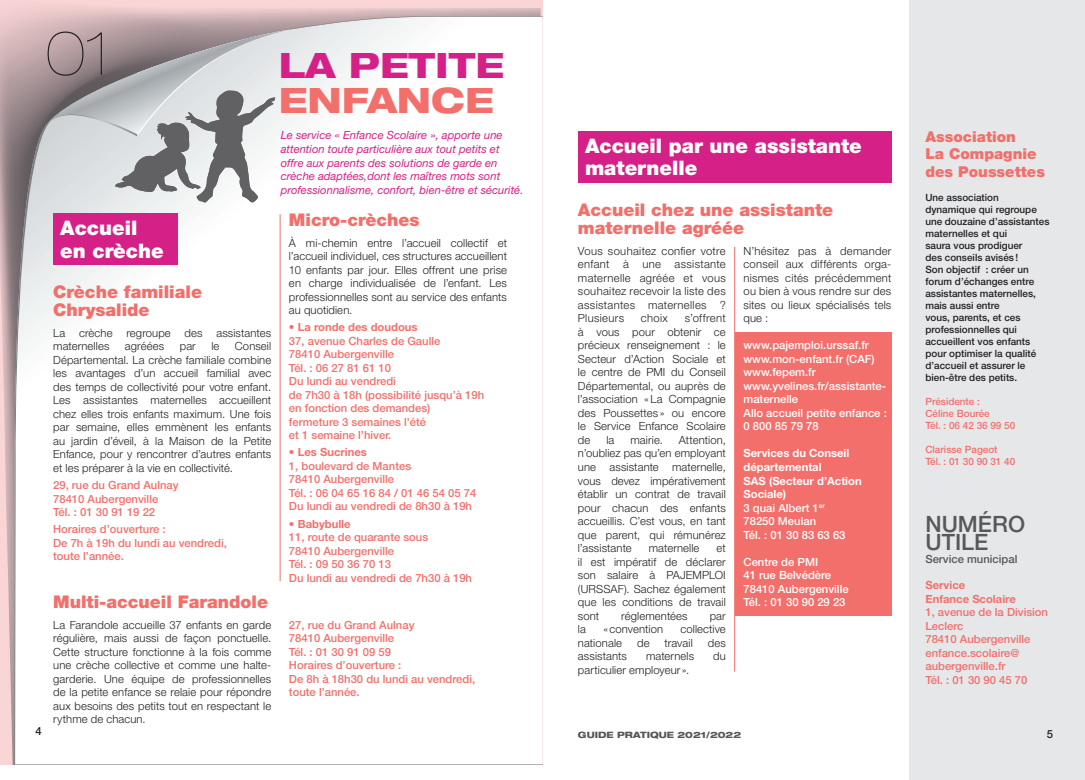
<style>
.page{position:relative;width:1085px;height:780px;background:#fff}
.page>*{position:absolute;margin:0;border:0;box-sizing:border-box;transform-origin:0 0}
.t1{font:200 expanded 60px "Helvetica Neue LT Std";color:#231f20}
.t2{font:800 expanded 35px "Helvetica Neue LT Std";color:#d52187}
.t3{font:800 expanded 35px "Helvetica Neue LT Std";color:#f26f6b}
.t4{font:500 22.5px/18.8px "Helvetica Neue LT Std";color:#57585a}
.t5{font:900 20px/22.5px "Helvetica Neue LT Std";color:#fff}
.t6{font:900 17.5px/18.8px "Helvetica Neue LT Std";color:#f26f6b}
.t7{font:900 15px/17.5px "Helvetica Neue LT Std";color:#f26f6b}
.t8{font:300 11.25px/13.5px "Helvetica Neue LT Std";letter-spacing:.01em;color:#231f20;text-align:justify}
.t9{font:500 11.25px/13.5px "Helvetica Neue LT Std";color:#f26f6b}
.t10{font:italic 11.25px/13.8px "Helvetica Neue LT Std";color:#d52187}
.t11{font:500 11.25px/13.5px "Helvetica Neue LT Std";color:#fff}
.t12{font:700 11.25px/13.5px "Helvetica Neue LT Std";color:#fff}
.t13{font:700 11.25px/13.5px "Helvetica Neue LT Std";color:#f26f6b}
.t14{font:500 11.25px "Helvetica Neue LT Std";color:#57585a}
.t15{font:500 11.25px "Helvetica Neue LT Std";color:#231f20}
.t16{font:500 10px/12px "Helvetica Neue LT Std";color:#231f20}
.t17{font:500 10px/12px "Helvetica Neue LT Std";color:#f26f6b}
.t18{font:800 expanded 8.75px "Helvetica Neue LT Std";color:#57585a}
.s1{font-weight:500}
</style>
<div class="page">
<img style="left:5px;top:450px;width:9px;height:314px">
<img style="left:0;top:0;width:292px;height:450px">
<div style="left:735px;top:332px;width:156px;height:284px;background:#f26f6b"></div>
<div style="left:909px;top:0;width:175px;height:780px;background:#e6e7e9"></div>
<div style="left:578px;top:131px;width:313px;height:51px;background:#d52187"></div>
<hr style="left:734px;top:247px;width:1px;height:424px;background:#f26f6b">
<svg style="left:14px;top:16px;width:528px;height:748px"></svg>
<h1 class="t1" style="left:46px;top:19px;width:66px">01</h1>
<h2 class="t2" style="left:279px;top:43px;width:226px">LA PETITE</h2>
<h2 class="t3" style="left:279px;top:78px;width:216px">ENFANCE</h2>
<p class="t15" style="left:35px;top:724px;width:8px">4</p>
<p class="t15" style="left:35px;top:727px;width:8px">4</p>
<p class="t10" style="left:281px;top:128px;width:244px">Le service « Enfance Scolaire », apporte une attention toute particulière aux tout petits et offre aux parents des solutions de garde en crèche adaptées,dont les maîtres mots sont professionnalisme, confort, bien-être et sécurité.</p>
<h3 class="t5" style="left:585px;top:134px;width:278px">Accueil par une assistante maternelle</h3>
<h3 class="t6" style="left:578px;top:200px;width:257px">Accueil chez une assistante maternelle agréée</h3>
<p class="t8" style="left:578px;top:244px;width:149px">Vous souhaitez confier votre enfant à une assistante maternelle agréée et vous souhaitez recevoir la liste des assistantes maternelles ?<br>Plusieurs</p>
<h3 class="t6" style="left:289px;top:210px;width:132px">Micro-crèches</h3>
<p class="t8" style="left:289px;top:236px;width:219px">À mi-chemin entre l’accueil collectif et l’accueil individuel, ces structures accueillent 10 enfants par jour. Elles offrent une prise en charge individualisée de l’enfant. Les professionnelles sont au service des enfants au quotidien.</p>
<p class="t13" style="left:289px;top:320px;width:130px">• La ronde des doudous</p>
<p class="t9" style="left:289px;top:334px;width:197px">37, avenue Charles de Gaulle<br>78410 Aubergenville<br>Tél. : 06 27 81 61 10<br>Du lundi au vendredi<br>de 7h30 à 18h (possibilité jusqu’à 19h en fonction des demandes)<br>fermeture 3 semaines l’été<br>et 1 semaine l’hiver.</p>
<p class="t13" style="left:289px;top:445px;width:79px">• Les Sucrines</p>
<p class="t9" style="left:289px;top:459px;width:189px">1, boulevard de Mantes<br>78410 Aubergenville<br>Tél. : 06 04 65 16 84 / 01 46 54 05 74<br>Du lundi au vendredi de 8h30 à 19h</p>
<p class="t13" style="left:289px;top:516px;width:63px">• Babybulle</p>
<p class="t9" style="left:289px;top:530px;width:184px">11, route de quarante sous<br>78410 Aubergenville<br>Tél. : 09 50 36 70 13<br>Du lundi au vendredi de 7h30 à 19h</p>
<h3 class="t5" style="left:60px;top:216px;width:105px">Accueil en crèche</h3>
<p class="t8" style="left:743px;top:244px;width:149px">N’hésitez pas à demander conseil aux différents orga&shy;nismes cités précédemment ou bien à vous rendre sur des sites ou lieux spécialisés tels que :</p>
<p class="t11" style="left:743px;top:338px;width:145px">www.pajemploi.urssaf.fr www.mon-enfant.fr (CAF) www.fepem.fr www.yvelines.fr/assistante&shy;maternelle<br>Allo accueil petite enfance :<br>0 800 85 79 78</p>
<p class="t12" style="left:743px;top:446px;width:120px">Services du Conseil départemental<br>SAS (Secteur d’Action<br>Sociale)<br><span class="s1">3 quai Albert 1</span><sup>er<br></sup><span class="s1">78250 Meulan<br>Tél. : 01 30 83 63 63</span></p>
<p class="t11" style="left:743px;top:554px;width:107px">Centre de PMI<br>41 rue Belvédère<br>78410 Aubergenville<br>Tél. : 01 30 90 29 23</p>
<h3 class="t6" style="left:53px;top:282px;width:150px">Crèche familiale<br>Chrysalide</h3>
<p class="t8" style="left:53px;top:326px;width:219px">La crèche regroupe des assistantes maternelles</p>
<p class="t8" style="left:578px;top:311px;width:149px;text-indent:107px">s’offrent à vous pour obtenir ce précieux renseignement : le Secteur d’Action Sociale et le centre de PMI du Conseil Départemental, ou auprès de l’association « La Compagnie des Poussettes » ou encore le Service Enfance Scolaire de</p>
<p class="t8" style="left:641px;top:311px;width:29px">choix</p>
<p class="t8" style="left:53px;top:339px;width:219px;text-indent:182px">Conseil Départemental. La crèche familiale combine les avantages d’un accueil familial avec des temps de collectivité pour votre enfant.<br>Les assistantes maternelles accueillent chez elles trois enfants maximum. Une fois par semaine, elles emmènent les enfants au jardin d’éveil, à la Maison de la Petite Enfance, pour y rencontrer d’autres enfants et les préparer à la vie en collectivité.</p>
<p class="t9" style="left:53px;top:478px;width:127px">29, rue du Grand Aulnay<br>78410 Aubergenville<br>Tél. : 01 30 91 19 22</p>
<p class="t9" style="left:53px;top:522px;width:175px">Horaires d’ouverture :<br>De 7h à 19h du lundi au vendredi, toute l’année.</p>
<p class="t8" style="left:125px;top:339px;width:41px">agréées</p>
<p class="t8" style="left:180px;top:339px;width:18px">par</p>
<p class="t8" style="left:211px;top:339px;width:10px">le</p>
<p class="t8" style="left:578px;top:433px;width:149px;text-indent:101px">Attention, n’oubliez pas qu’en employant une assistante maternelle, vous devez impérativement établir un contrat de travail pour chacun des enfants accueillis. C’est vous, en tant que parent, qui rémunérez l’assistante</p>
<p class="t8" style="left:606px;top:433px;width:10px">la</p>
<p class="t8" style="left:630px;top:433px;width:34px">mairie.</p>
<p class="t8" style="left:648px;top:541px;width:52px">maternelle</p>
<p class="t8" style="left:578px;top:541px;width:149px;text-indent:139px">et il est impératif de déclarer son salaire à PAJEMPLOI (URSSAF). Sachez également que les conditions de travail sont</p>
<h3 class="t6" style="left:53px;top:592px;width:216px">Multi-accueil Farandole</h3>
<p class="t8" style="left:53px;top:617px;width:219px">La Farandole accueille 37 enfants en garde régulière, mais aussi de façon ponctuelle.<br>Cette structure fonctionne à la fois comme une crèche collective et comme une halte&shy;garderie. Une équipe de professionnelles de la petite enfance se relaie pour répondre aux besoins des petits tout en respectant le rythme de chacun.</p>
<p class="t9" style="left:289px;top:617px;width:188px">27, rue du Grand Aulnay<br>78410 Aubergenville<br>Tél. : 01 30 91 09 59<br>Horaires d’ouverture :<br>De 8h à 18h30 du lundi au vendredi, toute l’année.</p>
<p class="t8" style="left:621px;top:608px;width:68px">réglementées</p>
<p class="t8" style="left:709px;top:608px;width:18px">par</p>
<p class="t8" style="left:578px;top:622px;width:10px">la</p>
<p class="t8" style="left:603px;top:622px;width:61px">« convention</p>
<p class="t8" style="left:680px;top:622px;width:47px">collective</p>
<p class="t8" style="left:578px;top:635px;width:46px">nationale</p>
<p class="t8" style="left:637px;top:635px;width:14px">de</p>
<p class="t8" style="left:664px;top:635px;width:30px">travail</p>
<p class="t8" style="left:707px;top:635px;width:20px">des</p>
<p class="t8" style="left:578px;top:649px;width:50px">assistants</p>
<p class="t8" style="left:646px;top:649px;width:50px">maternels</p>
<p class="t8" style="left:713px;top:649px;width:14px">du</p>
<p class="t8" style="left:578px;top:662px;width:113px">particulier employeur ».</p>
<p class="t18" style="left:578px;top:729px;width:165px">GUIDE PRATIQUE 2021/2022</p>
<h3 class="t7" style="left:925px;top:128px;width:121px">Association<br>La Compagnie des Poussettes</h3>
<p class="t16" style="left:925px;top:191px;width:126px">Une association dynamique qui regroupe une douzaine d’assistantes maternelles et qui<br>saura vous prodiguer<br>des conseils avisés !<br>Son objectif : créer un forum d’échanges entre assistantes maternelles, mais aussi entre<br>vous, parents, et ces professionnelles qui accueillent vos enfants pour optimiser la qualité d’accueil et assurer le bien-être des petits.</p>
<p class="t17" style="left:925px;top:395px;width:91px">Présidente :<br>Céline Bourée<br>Tél. : 06 42 36 99 50</p>
<p class="t17" style="left:925px;top:443px;width:91px">Clarisse Pageot<br>Tél. : 01 30 90 31 40</p>
<h3 class="t4" style="left:925px;top:514px;width:101px">NUMÉRO<br>UTILE</h3>
<p class="t14" style="left:925px;top:552px;width:93px">Service municipal</p>
<p class="t13" style="left:925px;top:578px;width:92px">Service<br>Enfance Scolaire</p>
<p class="t9" style="left:925px;top:605px;width:124px">1, avenue de la Division<br>Leclerc<br>78410 Aubergenville enfance.scolaire@ aubergenville.fr<br>Tél. : 01 30 90 45 70</p>
<p class="t15" style="left:1046px;top:727px;width:8px">5</p>
</div>
